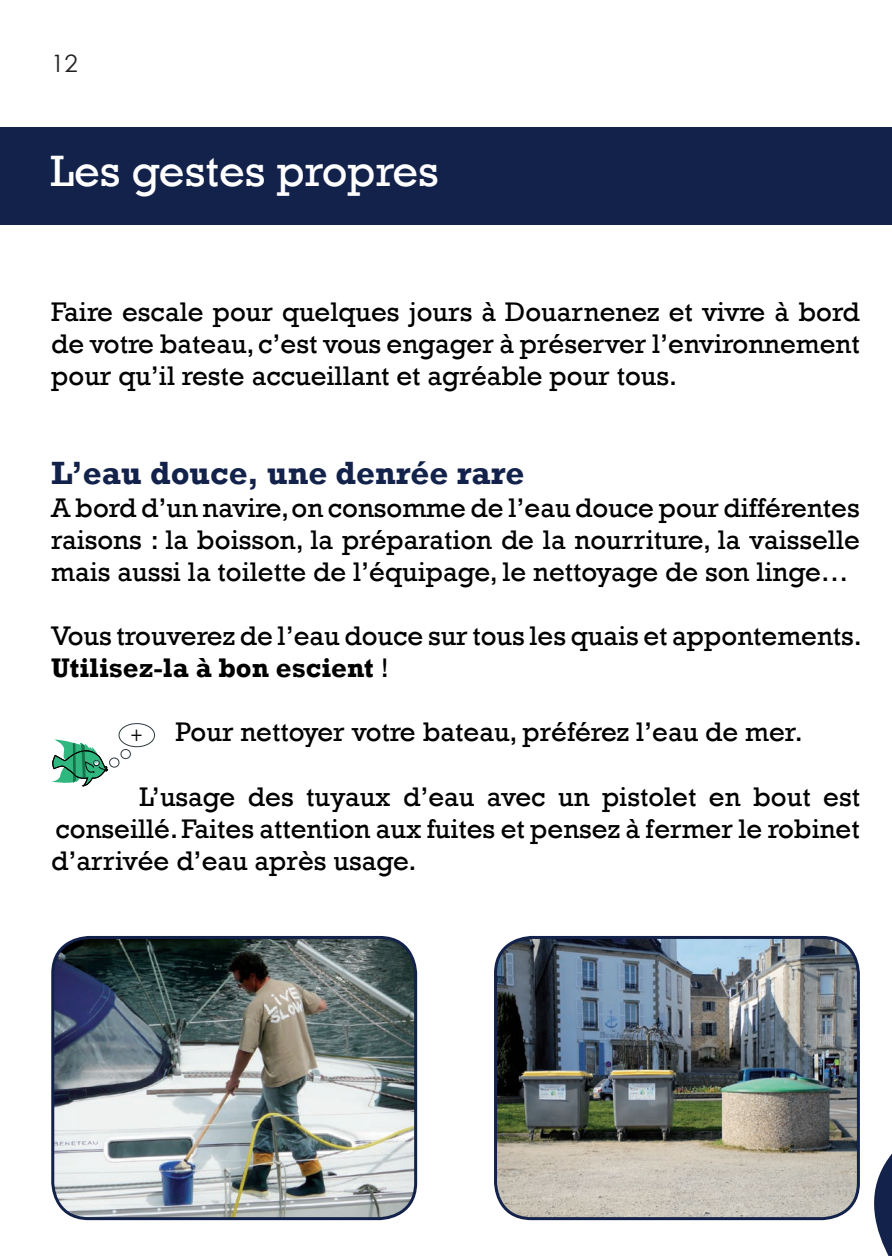
<style>
.page{position:relative;width:892px;height:1256px;background:#fff}
.page>*{position:absolute;margin:0;border:0;box-sizing:border-box;transform-origin:0 0}
.t1{font:45px "Rockwell";color:#fff}
.t2{font:700 33px "Rockwell";color:#13224b}
.t3{font:27.6px/32.1px "Rockwell";color:#000;text-align:justify}
.t4{font:24px "Century Gothic";color:#231f20}
.t5{font:21.3px "Myriad Pro";color:#000;scale:.91 1}
.s1{font-weight:700}
</style>
<div class="page">
<div style="left:0;top:128px;width:891px;height:96px;background:#13224b"></div>
<svg style="left:669px;top:1016px;width:222px;height:239px"></svg>
<img style="left:53px;top:939px;width:362px;height:279px">
<div style="left:51px;top:935px;width:366px;height:284px;border:3px solid #13224b;border-radius:36px"></div>
<img style="left:495px;top:938px;width:363px;height:280px">
<div style="left:494px;top:935px;width:365px;height:284px;border:3px solid #13224b;border-radius:36px"></div>
<svg style="left:51px;top:723px;width:104px;height:63px"></svg>
<p class="t4" style="left:51px;top:49px;width:28px">12</p>
<h1 class="t1" style="left:51px;top:145px;width:389px">Les gestes propres</h1>
<p class="t3" style="left:51px;top:296px;width:809px">Faire escale pour quelques jours à Douarnenez et vivre à bord de votre bateau, c’est vous engager à préserver l’environnement pour qu’il reste accueillant et agréable pour tous.</p>
<p class="t2" style="left:51px;top:453px;width:474px">L’eau douce, une denrée rare</p>
<p class="t3" style="left:51px;top:491px;width:809px">A bord d’un navire, on consomme de l’eau douce pour différentes raisons : la boisson, la préparation de la nourriture, la vaisselle mais aussi la toilette de l’équipage, le nettoyage de son linge…</p>
<p class="t3" style="left:51px;top:620px;width:811px">Vous trouverez de l’eau douce sur tous les quais et appontements.<br><span class="s1">Utilisez-la à bon escient</span> !</p>
<p class="t3" style="left:175px;top:716px;width:628px">Pour nettoyer votre bateau, préférez l’eau de mer.</p>
<p class="t3" style="left:51px;top:780px;width:809px;text-indent:88px">L’usage des tuyaux d’eau avec un pistolet en bout est conseillé. Faites attention aux fuites et pensez à fermer le robinet d’arrivée d’eau après usage.</p>
<p class="t5" style="left:131px;top:720px;width:14px">+</p>
</div>
